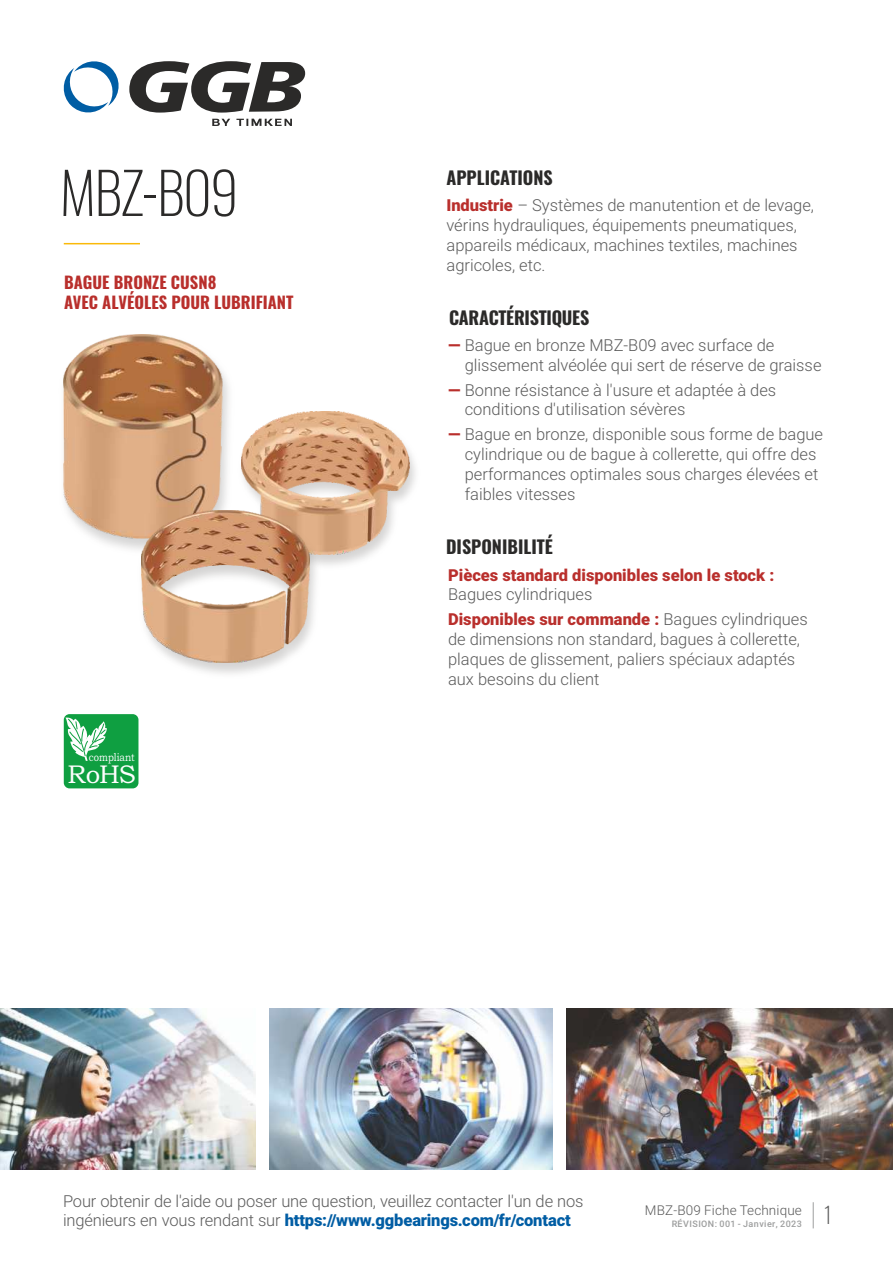
<style>
.page{position:relative;width:893px;height:1263px;background:#fff}
.page>*{position:absolute;margin:0;border:0;box-sizing:border-box;transform-origin:0 0}
.t1{font:200 57px "Oswald";letter-spacing:-.025em;color:#2b2a29}
.t2{font:25.65px "Bookman Old Style";color:#fefefe}
.t3{font:200 22.5px "Oswald";color:#5b5b5b}
.t4{font:700 18px "Oswald";color:#2b2a29}
.t5{font:300 16.5px/19.8px "Roboto";color:#5b5b5b}
.t6{font:700 16.5px/19.5px "Oswald";color:#b92f2c}
.t7{font:900 16.5px "Roboto";color:#b92f2c}
.t8{font:300 13.5px "Roboto";letter-spacing:.01em;color:#5b5b5b}
.t9{font:11.25px "Bookman Old Style";color:#fefefe;scale:.84 1}
.t10{font:500 9px "Roboto";letter-spacing:.05em;color:#9d9e9e}
.s1{font-weight:900;color:#b92f2c}
.s2{font-weight:900;color:#005da4}
</style>
<div class="page">
<img style="left:0;top:1008px;width:256px;height:161px">
<img style="left:269px;top:1008px;width:284px;height:161px">
<img style="left:566px;top:1008px;width:327px;height:161px">
<svg style="left:813px;top:1202px;width:1px;height:26px"></svg>
<hr style="left:64px;top:243px;width:76px;height:1px;background:#fab909">
<img style="left:329px;top:451px;width:87px;height:114px">
<img style="left:242px;top:411px;width:167px;height:143px">
<img style="left:63px;top:372px;width:179px;height:177px">
<img style="left:64px;top:334px;width:158px;height:205px">
<img style="left:131px;top:504px;width:198px;height:170px">
<img style="left:142px;top:511px;width:168px;height:152px">
<div style="left:64px;top:714px;width:74px;height:74px;background:#0f9f41;border-radius:6px"></div>
<svg style="left:63px;top:717px;width:44px;height:44px"></svg>
<svg style="left:212px;top:119px;width:80px;height:7px"></svg>
<svg style="left:63px;top:61px;width:56px;height:52px"></svg>
<svg style="left:129px;top:61px;width:176px;height:52px"></svg>
<h1 class="t1" style="left:60px;top:154px;width:180px">MBZ-B09</h1>
<p class="t6" style="left:64px;top:273px;width:231px">BAGUE BRONZE CUSN8<br>AVEC ALVÉOLES POUR LUBRIFIANT</p>
<p class="t9" style="left:89px;top:752px;width:56px">compliant</p>
<h2 class="t2" style="left:67px;top:765px;width:70px">RoHS</h2>
<p class="t4" style="left:446px;top:165px;width:108px">APPLICATIONS</p>
<p class="t5" style="left:446px;top:197px;width:369px"><span class="s1">Industrie</span> – Systèmes de manutention et de levage, vérins hydrauliques, équipements pneumatiques, appareils médicaux, machines textiles, machines agricoles, etc.</p>
<p class="t4" style="left:449px;top:306px;width:142px">CARACTÉRISTIQUES</p>
<p class="t5" style="left:465px;top:337px;width:358px;text-indent:-17px"><span class="s1">—</span> Bague en bronze MBZ-B09 avec surface de glissement alvéolée qui sert de réserve de graisse</p>
<p class="t5" style="left:465px;top:382px;width:313px;text-indent:-17px"><span class="s1">—</span> Bonne résistance à l'usure et adaptée à des conditions d'utilisation sévères</p>
<p class="t5" style="left:465px;top:426px;width:360px;text-indent:-17px"><span class="s1">—</span> Bague en bronze, disponible sous forme de bague cylindrique ou de bague à collerette, qui offre des performances optimales sous charges élevées et faibles vitesses</p>
<p class="t4" style="left:446px;top:534px;width:108px">DISPONIBILITÉ</p>
<p class="t7" style="left:448px;top:568px;width:328px">Pièces standard disponibles selon le stock :</p>
<p class="t5" style="left:448px;top:584px;width:361px;line-height:24.8px">Bagues cylindriques<br><span class="s1">Disponibles sur commande :</span> Bagues cylindriques</p>
<p class="t5" style="left:448px;top:631px;width:353px">de dimensions non standard, bagues à collerette, plaques de glissement, paliers spéciaux adaptés aux besoins du client</p>
<p class="t5" style="left:63px;top:1193px;width:522px">Pour obtenir de l'aide ou poser une question, veuillez contacter l'un de nos ingénieurs en vous rendant sur <span class="s2">https://www.ggbearings.com/fr/contact</span></p>
<p class="t8" style="left:645px;top:1204px;width:158px">MBZ-B09 Fiche Technique</p>
<p class="t10" style="left:672px;top:1220px;width:132px">RÉVISION: 001 - Janvier, 2023</p>
<h3 class="t3" style="left:823px;top:1200px;width:11px">1</h3>
</div>
